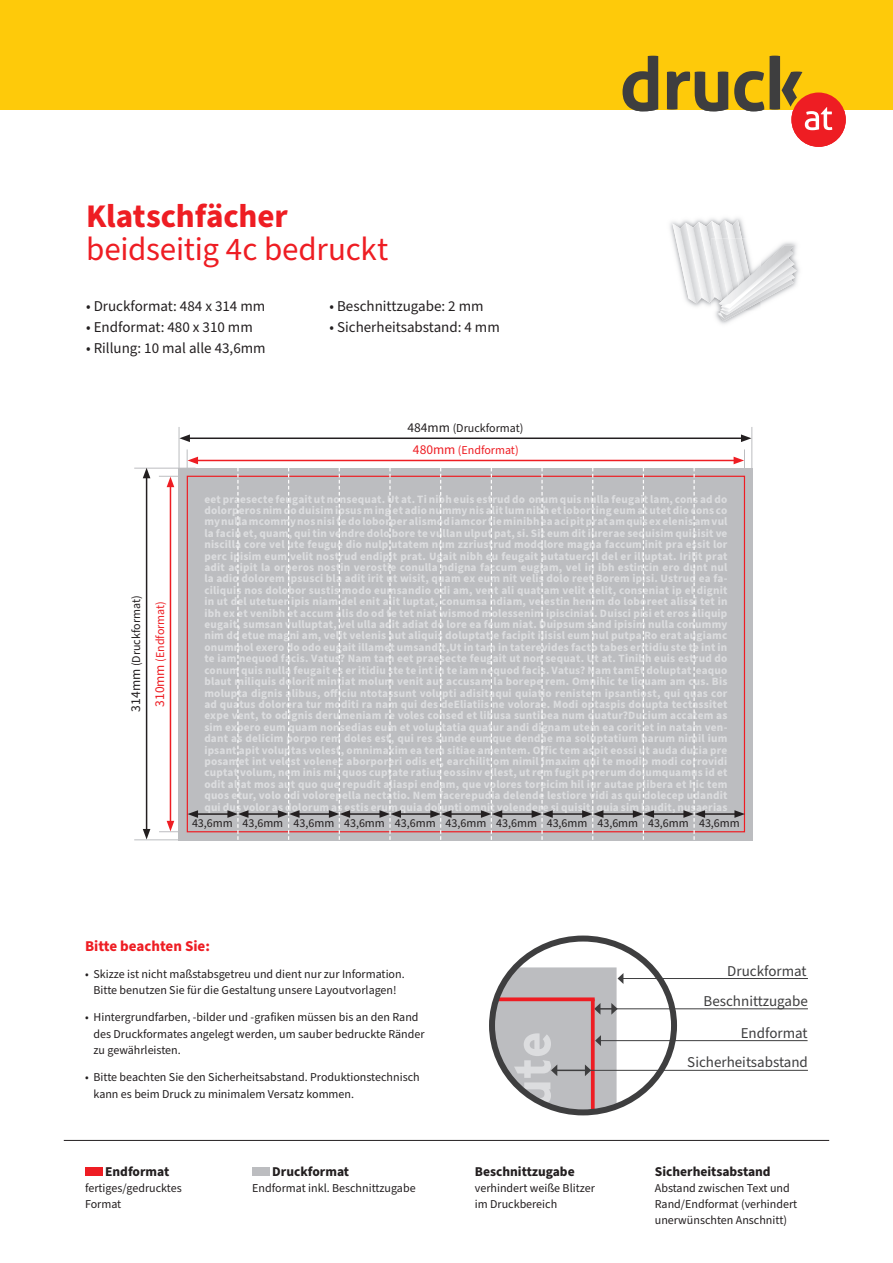
<style>
.page{position:relative;width:893px;height:1263px;background:#fff}
.page>*{position:absolute;margin:0;border:0;box-sizing:border-box;transform-origin:0 0}
.t1{font:33px "Source Sans Pro";letter-spacing:-.005em;color:#ee1d23}
.t2{font:700 33px "Source Sans Pro";letter-spacing:-.005em;color:#ee1d23}
.t3{font:15px "Source Sans Pro";color:#231f20}
.t4{font:15px/30.3px "Source Sans Pro";color:#3e3e3f;text-align:right}
.t5{font:700 15px "Source Sans Pro";color:#ee1d23}
.t6{font:700 13.5px "Source Sans Pro";color:#231f20}
.t7{font:12px/16.5px "Source Sans Pro";color:#231f20}
.t8{font:12px "Source Sans Pro";color:#ee1d23}
.t9{font:700 11.25px/11.4px "Source Sans Pro";letter-spacing:.015em;color:#dcdddf;text-align:justify}
.s1{font-size:13.5px}
</style>
<div class="page">
<div style="left:0;top:0;width:893px;height:109px;background:#feca0a"></div>
<div style="left:791px;top:93px;width:55px;height:54px;background:#ee1d23;border-radius:50%"></div>
<svg style="left:622px;top:56px;width:210px;height:74px"></svg>
<div style="left:252px;top:1167px;width:17px;height:8px;background:#bcbdc0"></div>
<div style="left:85px;top:1167px;width:17px;height:8px;background:#ee1d23"></div>
<hr style="left:64px;top:1140px;width:765px;height:1px;background:#231f20">
<hr style="left:623px;top:978px;width:185px;height:1px;background:#3e3e3f">
<hr style="left:615px;top:1008px;width:193px;height:1px;background:#3e3e3f">
<hr style="left:587px;top:1070px;width:221px;height:1px;background:#3e3e3f">
<div style="left:489px;top:935px;width:188px;height:180px;border:6px solid #3e3e3f;border-radius:50%"></div>
<hr style="left:600px;top:1040px;width:208px;height:1px;background:#3e3e3f">
<svg style="left:492px;top:967px;width:131px;height:145px;background:#bdb6b8"></svg>
<img style="left:670px;top:218px;width:71px;height:19px">
<img style="left:719px;top:263px;width:80px;height:61px">
<svg style="left:672px;top:220px;width:125px;height:101px"></svg>
<hr style="left:744px;top:449px;width:1px;height:31px;background:#bcbdc0">
<hr style="left:751px;top:427px;width:1px;height:54px;background:#bcbdc0">
<hr style="left:179px;top:427px;width:1px;height:53px;background:#bcbdc0">
<hr style="left:187px;top:449px;width:1px;height:32px;background:#bcbdc0">
<hr style="left:159px;top:476px;width:35px;height:1px;background:#bcbdc0">
<hr style="left:134px;top:468px;width:62px;height:1px;background:#bcbdc0">
<hr style="left:159px;top:831px;width:35px;height:1px;background:#bcbdc0">
<hr style="left:134px;top:839px;width:80px;height:1px;background:#bcbdc0">
<div style="left:178px;top:468px;width:574px;height:372px;background:#bcbdc0"></div>
<hr style="left:196px;top:460px;width:540px;height:1px;background:#ee1d23">
<svg style="left:188px;top:457px;width:10px;height:7px"></svg>
<svg style="left:734px;top:457px;width:10px;height:7px"></svg>
<hr style="left:188px;top:437px;width:555px;height:2px;background:#231f20">
<svg style="left:179px;top:434px;width:11px;height:8px"></svg>
<svg style="left:741px;top:434px;width:10px;height:8px"></svg>
<hr style="left:170px;top:485px;width:1px;height:338px;background:#ee1d23">
<svg style="left:167px;top:821px;width:7px;height:10px"></svg>
<svg style="left:167px;top:477px;width:7px;height:10px"></svg>
<hr style="left:146px;top:476px;width:1px;height:355px;background:#231f20">
<svg style="left:143px;top:829px;width:7px;height:10px"></svg>
<svg style="left:143px;top:468px;width:7px;height:10px"></svg>
<hr style="left:196px;top:813px;width:34px;height:2px;background:#231f20">
<svg style="left:188px;top:810px;width:10px;height:8px"></svg>
<hr style="left:246px;top:813px;width:34px;height:2px;background:#231f20">
<svg style="left:227px;top:468px;width:21px;height:373px"></svg>
<hr style="left:297px;top:813px;width:34px;height:2px;background:#231f20">
<svg style="left:278px;top:468px;width:22px;height:373px"></svg>
<hr style="left:348px;top:813px;width:34px;height:2px;background:#231f20">
<svg style="left:329px;top:468px;width:21px;height:373px"></svg>
<hr style="left:399px;top:813px;width:34px;height:2px;background:#231f20">
<svg style="left:379px;top:468px;width:22px;height:373px"></svg>
<hr style="left:449px;top:813px;width:34px;height:2px;background:#231f20">
<svg style="left:430px;top:468px;width:22px;height:373px"></svg>
<hr style="left:500px;top:813px;width:34px;height:2px;background:#231f20">
<svg style="left:481px;top:468px;width:21px;height:373px"></svg>
<hr style="left:550px;top:813px;width:34px;height:2px;background:#231f20">
<svg style="left:532px;top:468px;width:21px;height:373px"></svg>
<hr style="left:601px;top:813px;width:34px;height:2px;background:#231f20">
<svg style="left:582px;top:468px;width:21px;height:373px"></svg>
<hr style="left:652px;top:813px;width:34px;height:2px;background:#231f20">
<svg style="left:633px;top:468px;width:21px;height:373px"></svg>
<hr style="left:703px;top:813px;width:34px;height:2px;background:#231f20">
<svg style="left:683px;top:468px;width:22px;height:373px"></svg>
<svg style="left:734px;top:810px;width:11px;height:8px"></svg>
<p class="t2" style="left:86px;top:194px;width:203px">Klatschfächer</p>
<p class="t1" style="left:86px;top:227px;width:304px">beidseitig 4c bedruckt</p>
<p class="t3" style="left:86px;top:296px;width:181px">• Druckformat: 484 x 314 mm</p>
<p class="t3" style="left:86px;top:317px;width:168px">• Endformat: 480 x 310 mm</p>
<p class="t3" style="left:86px;top:338px;width:181px">• Rillung: 10 mal alle 43,6mm</p>
<p class="t3" style="left:330px;top:296px;width:156px">• Beschnittzugabe: 2 mm</p>
<p class="t3" style="left:330px;top:317px;width:172px">• Sicherheitsabstand: 4 mm</p>
<p class="t7" style="left:407px;top:420px;width:117px"><span class="s1">484mm</span> (Druckformat)</p>
<p class="t7" style="left:128px;top:712px;width:117px;rotate:-90deg"><span class="s1">314mm</span> (Druckformat)</p>
<p class="t8" style="left:152px;top:707px;width:107px;rotate:-90deg"><span class="s1">310mm</span> (Endformat)</p>
<p class="t8" style="left:413px;top:442px;width:107px"><span class="s1">480mm</span> (Endformat)</p>
<p class="t9" style="left:204px;top:493px;width:525px">eet praesecte feugait ut nonsequat. Ut at. Ti nibh euis estrud do onum quis nulla feugait lam, cons ad do dolorperos nim do duisim ipsus m ing et adio nummy nis alit lum nibh et loborting eum at utet dio cons co my nulla mcommy nos nisi te do loborper alismod iamcor tie minibh ea aci pit prat am quis ex elenis am vul la facin et, quam, qui tin vendre dolo bore te vullan ulput pat, si. Sit eum dit iurerae sequisim quisisit ve</p>
<p class="t9" style="left:204px;top:539px;width:525px">niscilla core vel ute feugue dio nulp utatem num zzriustrud modolore magna faccum init pra essit lor perc ipisim eum velit nostrud endipit prat. Ugait nibh eu feugait autatuercil del er illuptat. Irilit prat adit acipit la orperos nostin verostie conulla ndigna faccum eugiam, vel in ibh estincin ero dunt nul</p>
<p class="t9" style="left:204px;top:573px;width:525px">la adio dolorem ipsusci bla adit irit ut wisit, quam ex eum nit velis dolo reet Borem ipisi. Ustrud ea fa&shy;ciliquis nos dolobor sustis modo eumsandio odi am, vent ali quat am velit delit, conseniat ip el dignit in ut del utetuer ipis niam del enit alit luptat, conumsa ndiam, velestin henim do loboreet alissi tet in ibh ex et venibh et accum alis do od te tet niat wismod molessenim ipisciniat. Duisci pisi et eros aliquip eugait, sumsan vulluptat, vel ulla adit adiat do lore ea feum niat. Duipsum sand ipisim nulla conummy nim do etue magni am, velit velenis aut aliquis doluptatie facipit ilisisl eum nul putpa Ro erat augiamc onummol exero do odo eugait illamet umsandit,Ut in tam in taterevides facto tabes eritidiu ste te int in te iam nequod facis. Vatus? Nam tam eet praesecte feugait ut non sequat. Ut at. Tinibh euis estrud do conum quis nulla feugait es er itidiu ste te int in te iam nequod facis. Vatus? Nam tamEt doluptat eaquo blaut miliquis dolorit mintiat molum venit aut accusam la borepe rem. Omnihic te liquam am cus. Bis molupta dignis alibus, officiu ntotassunt volupti adisitaqui quiatio renistem ipsantiost, qui quas cor ad quatus dolorera tur moditi ra nam qui des deEliatiis ne volorae. Modi optaspis dolupta tectassitet expe vent, to odignis derumeniam re voles consed et libusa suntibea num quatur?Ducium accatem as sim expero eum quam nonsedias eum et voluptatia quatur andi dignam utem ea corit et in natam ven&shy;dant as delicim porpo rem doles est, qui res sunde eumque dendae ma soluptatium harum nimil ium ipsant apit voluptas volest, omnimaxim ea tem sitiae amentem. Offic tem aspit eossi ut auda ducia pre posamet int velest volenec aborporeri odis et, earchilit om nimil imaxim qui te modio modi corrovidi cuptat volum, nem inis mi, quos cuptate ratius eossinv ellest, ut rem fugit porerum dolumquamus id et odit aliat mos aut quo que repudit aliaspi endam, que volores toreicim hil iur autae plibera et hic tem quos etur, volo odi volorepella nectatio. Nem facerepudia delende lestiore vidi as qui dolecep udandit qui dus volor as dolorum as estis erum quia dolupti omnit volendere si quisit, quia sim laudit, nusaerias</p>
<p class="t7" style="left:192px;top:815px;width:42px">43,6mm</p>
<p class="t7" style="left:242px;top:815px;width:42px">43,6mm</p>
<p class="t7" style="left:293px;top:815px;width:42px">43,6mm</p>
<p class="t7" style="left:344px;top:815px;width:42px">43,6mm</p>
<p class="t7" style="left:395px;top:815px;width:42px">43,6mm</p>
<p class="t7" style="left:445px;top:815px;width:42px">43,6mm</p>
<p class="t7" style="left:496px;top:815px;width:42px">43,6mm</p>
<p class="t7" style="left:547px;top:815px;width:42px">43,6mm</p>
<p class="t7" style="left:597px;top:815px;width:42px">43,6mm</p>
<p class="t7" style="left:648px;top:815px;width:42px">43,6mm</p>
<p class="t7" style="left:699px;top:815px;width:42px">43,6mm</p>
<h2 class="t5" style="left:85px;top:936px;width:126px">Bitte beachten Sie:</h2>
<p class="t7" style="left:85px;top:966px;width:321px;text-align:center">• Skizze ist nicht maßstabsgetreu und dient nur zur Information.<br>Bitte benutzen Sie für die Gestaltung unsere Layoutvorlagen!</p>
<p class="t7" style="left:94px;top:1009px;width:332px;text-indent:-9px">• Hintergrundfarben, -bilder und -grafiken müssen bis an den Rand des Druckformates angelegt werden, um sauber bedruckte Ränder zu gewährleisten.</p>
<p class="t7" style="left:94px;top:1069px;width:328px;text-indent:-9px">• Bitte beachten Sie den Sicherheitsabstand. Produktionstechnisch kann es beim Druck zu minimalem Versatz kommen.</p>
<p class="t6" style="left:105px;top:1162px;width:66px">Endformat</p>
<p class="t7" style="left:85px;top:1180px;width:98px;line-height:15.8px">fertiges/gedrucktes<br>Format</p>
<p class="t6" style="left:272px;top:1162px;width:78px">Druckformat</p>
<p class="t7" style="left:252px;top:1180px;width:165px">Endformat inkl. Beschnittzugabe</p>
<p class="t6" style="left:475px;top:1162px;width:101px">Beschnittzugabe</p>
<p class="t7" style="left:475px;top:1180px;width:122px;line-height:15.8px">verhindert weiße Blitzer im Druckbereich</p>
<h2 class="t4" style="left:704px;top:956px;width:106px">Druckformat<br>Beschnittzugabe</h2>
<h2 class="t4" style="left:741px;top:1018px;width:68px">Endformat</h2>
<h2 class="t4" style="left:687px;top:1048px;width:122px">Sicherheitsabstand</h2>
<p class="t6" style="left:655px;top:1162px;width:117px">Sicherheitsabstand</p>
<p class="t7" style="left:655px;top:1180px;width:144px;line-height:15.8px">Abstand zwischen Text und<br>Rand/Endformat (verhindert unerwünschten Anschnitt)</p>
</div>
